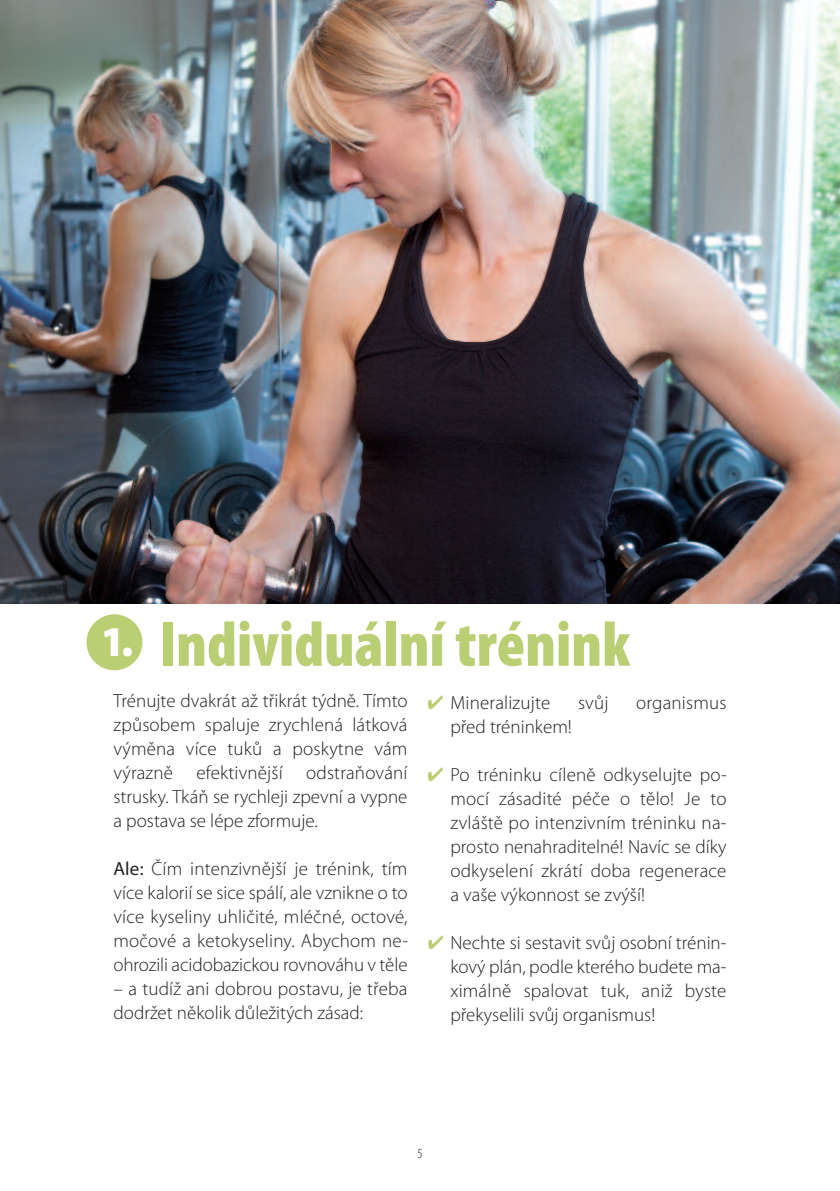
<style>
.page{position:relative;width:840px;height:1191px;background:#fff}
.page>*{position:absolute;margin:0;border:0;box-sizing:border-box;transform-origin:0 0}
.t1{font:900 condensed 64px "Myriad Pro";color:#bace73}
.t2{font:300 19px/24px "Myriad Pro";color:#231f20;text-align:justify}
.t3{font:300 condensed 14px "Myriad Pro";color:#231f20}
.s1{font-weight:400}
.s2{color:#bace73}
</style>
<div class="page">
<img style="left:0;top:0;width:839px;height:604px">
<div style="left:86px;top:614px;width:56px;height:56px;background:#bace73;border-radius:50%"></div>
<h1 class="t1" style="left:101px;top:622px;width:530px"><sup>1.</sup> Individuální trénink</h1>
<p class="t2" style="left:113px;top:690px;width:295px">Trénujte dvakrát až třikrát týdně. Tímto způsobem spaluje zrychlená látková výměna více tuků a poskytne vám výrazně efektivnější odstraňování strusky. Tkáň se rychleji zpevní a vypne a postava se lépe zformuje.</p>
<p class="t2" style="left:113px;top:858px;width:296px"><span class="s1">Ale:</span> Čím intenzivnější je trénink, tím více kalorií se sice spálí, ale vznikne o to více kyseliny uhličité, mléčné, octové, močové a ketokyseliny. Abychom ne&shy;ohrozili acidobazickou rovnováhu v těle</p>
<p class="t2" style="left:113px;top:978px;width:295px">– a tudíž ani dobrou postavu, je třeba dodržet několik důležitých zásad:</p>
<p class="t2" style="left:427px;top:692px;width:124px"><span class="s2">✔</span> Mineralizujte</p>
<p class="t2" style="left:577px;top:692px;width:32px">svůj</p>
<p class="t2" style="left:635px;top:692px;width:92px">organismus</p>
<p class="t2" style="left:450px;top:716px;width:123px">před tréninkem!</p>
<p class="t2" style="left:450px;top:764px;width:278px;text-indent:-23px"><span class="s2">✔</span> Po tréninku cíleně odkyselujte po&shy;mocí zásadité péče o tělo! Je to zvláště po intenzivním tréninku na&shy;prosto nenahraditelné! Navíc se díky odkyselení zkrátí doba regenerace a vaše výkonnost se zvýší!</p>
<p class="t2" style="left:450px;top:932px;width:277px;text-indent:-23px"><span class="s2">✔</span> Nechte si sestavit svůj osobní trénin&shy;kový plán, podle kterého budete ma&shy;ximálně spalovat tuk, aniž byste překyselili svůj organismus!</p>
<p class="t3" style="left:417px;top:1148px;width:7px">5</p>
</div>
